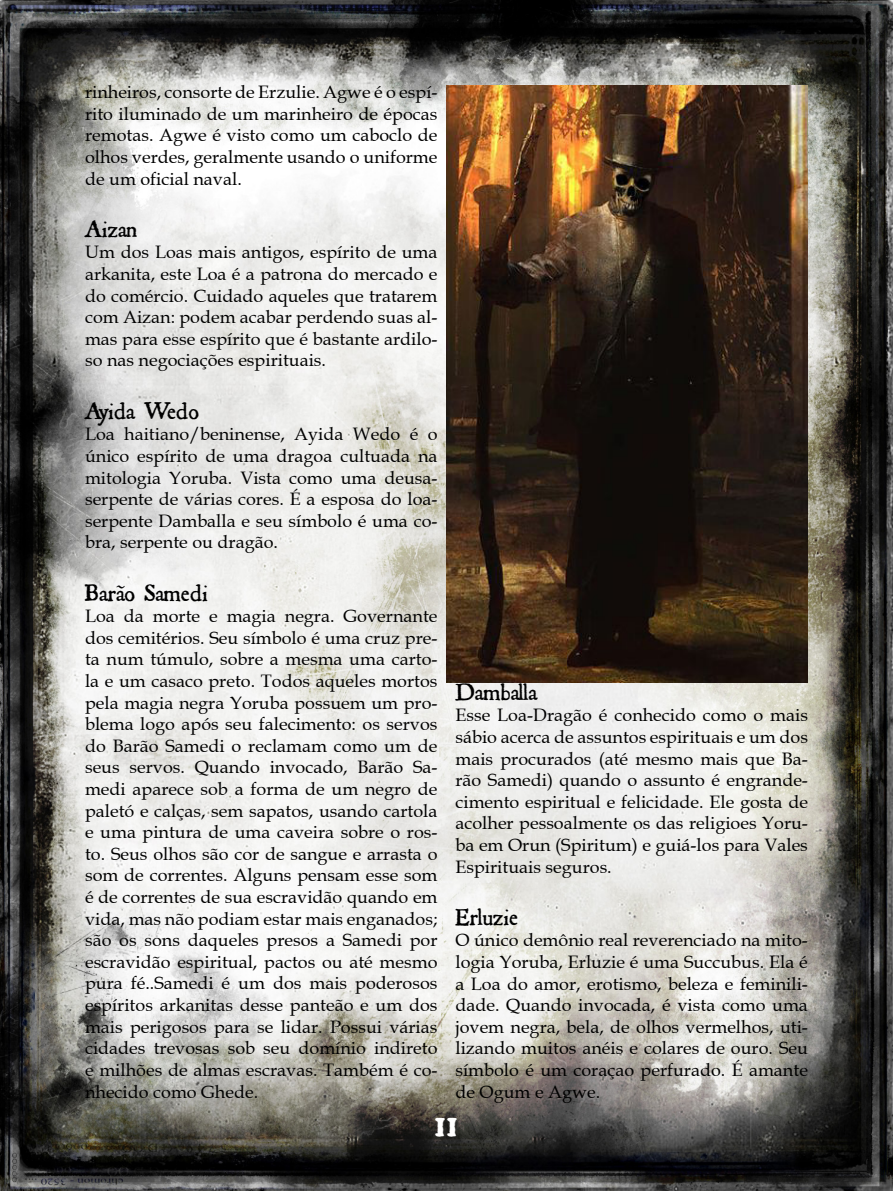
<style>
.page{position:relative;width:893px;height:1191px;background:#fff}
.page>*{position:absolute;margin:0;border:0;box-sizing:border-box;transform-origin:0 0}
.t1{font:45px "Roman Antique";color:#fff}
.t2{font:25.5px "Roman Antique";color:#000}
.t3{font:18px/21.6px "Book Antiqua";color:#000;text-align:justify}
</style>
<div class="page">
<img style="left:0;top:0;width:893px;height:1191px">
<img style="left:446px;top:85px;width:362px;height:597px">
<p class="t3" style="left:85px;top:83px;width:354px">rinheiros, consorte de Erzulie. Agwe é o espí&shy;rito iluminado de um marinheiro de épocas remotas. Agwe é visto como um caboclo de olhos verdes, geralmente usando o uniforme de um oficial naval.</p>
<h2 class="t2" style="left:85px;top:220px;width:54px">Aizan</h2>
<p class="t3" style="left:85px;top:244px;width:354px">Um dos Loas mais antigos, espírito de uma arkanita, este Loa é a patrona do mercado e do comércio. Cuidado aqueles que tratarem com Aizan: podem acabar perdendo suas al&shy;mas para esse espírito que é bastante ardilo&shy;so nas negociações espirituais.</p>
<h2 class="t2" style="left:85px;top:402px;width:116px">Ayida Wedo</h2>
<p class="t3" style="left:85px;top:425px;width:354px">Loa haitiano/beninense, Ayida Wedo é o único espírito de uma dragoa cultuada na mitologia Yoruba. Vista como uma deusa&shy;serpente de várias cores. É a esposa do loa&shy;serpente Damballa e seu símbolo é uma co&shy;bra, serpente ou dragão.</p>
<h2 class="t2" style="left:85px;top:583px;width:125px">Barão Samedi</h2>
<p class="t3" style="left:85px;top:607px;width:354px">Loa da morte e magia negra. Governante dos cemitérios. Seu símbolo é uma cruz pre&shy;ta num túmulo, sobre a mesma uma carto&shy;la e um casaco preto. Todos aqueles mortos pela magia negra Yoruba possuem um pro&shy;blema logo após seu falecimento: os servos do Barão Samedi o reclamam como um de seus servos. Quando invocado, Barão Sa&shy;medi aparece sob a forma de um negro de paletó e calças, sem sapatos, usando cartola e uma pintura de uma caveira sobre o ros&shy;to. Seus olhos são cor de sangue e arrasta o som de correntes. Alguns pensam esse som é de correntes de sua escravidão quando em vida, mas não podiam estar mais enganados; são os sons daqueles presos a Samedi por escravidão espiritual, pactos ou até mesmo pura fé..Samedi é um dos mais poderosos espíritos arkanitas desse panteão e um dos mais perigosos para se lidar. Possui várias cidades trevosas sob seu domínio indireto e milhões de almas escravas. Também é co&shy;nhecido como Ghede.</p>
<h2 class="t2" style="left:455px;top:682px;width:83px">Damballa</h2>
<p class="t3" style="left:455px;top:706px;width:354px">Esse Loa-Dragão é conhecido como o mais sábio acerca de assuntos espirituais e um dos mais procurados (até mesmo mais que Ba&shy;rão Samedi) quando o assunto é engrande&shy;cimento espiritual e felicidade. Ele gosta de acolher pessoalmente os das religioes Yoru&shy;ba em Orun (Spiritum) e guiá-los para Vales Espirituais seguros.</p>
<h2 class="t2" style="left:455px;top:907px;width:65px">Erluzie</h2>
<p class="t3" style="left:455px;top:931px;width:354px">O único demônio real reverenciado na mito&shy;logia Yoruba, Erluzie é uma Succubus. Ela é a Loa do amor, erotismo, beleza e feminili&shy;dade. Quando invocada, é vista como uma jovem negra, bela, de olhos vermelhos, uti&shy;lizando muitos anéis e colares de ouro. Seu símbolo é um coraçao perfurado. É amante de Ogum e Agwe.</p>
<h1 class="t1" style="left:434px;top:1106px;width:26px">11</h1>
</div>
